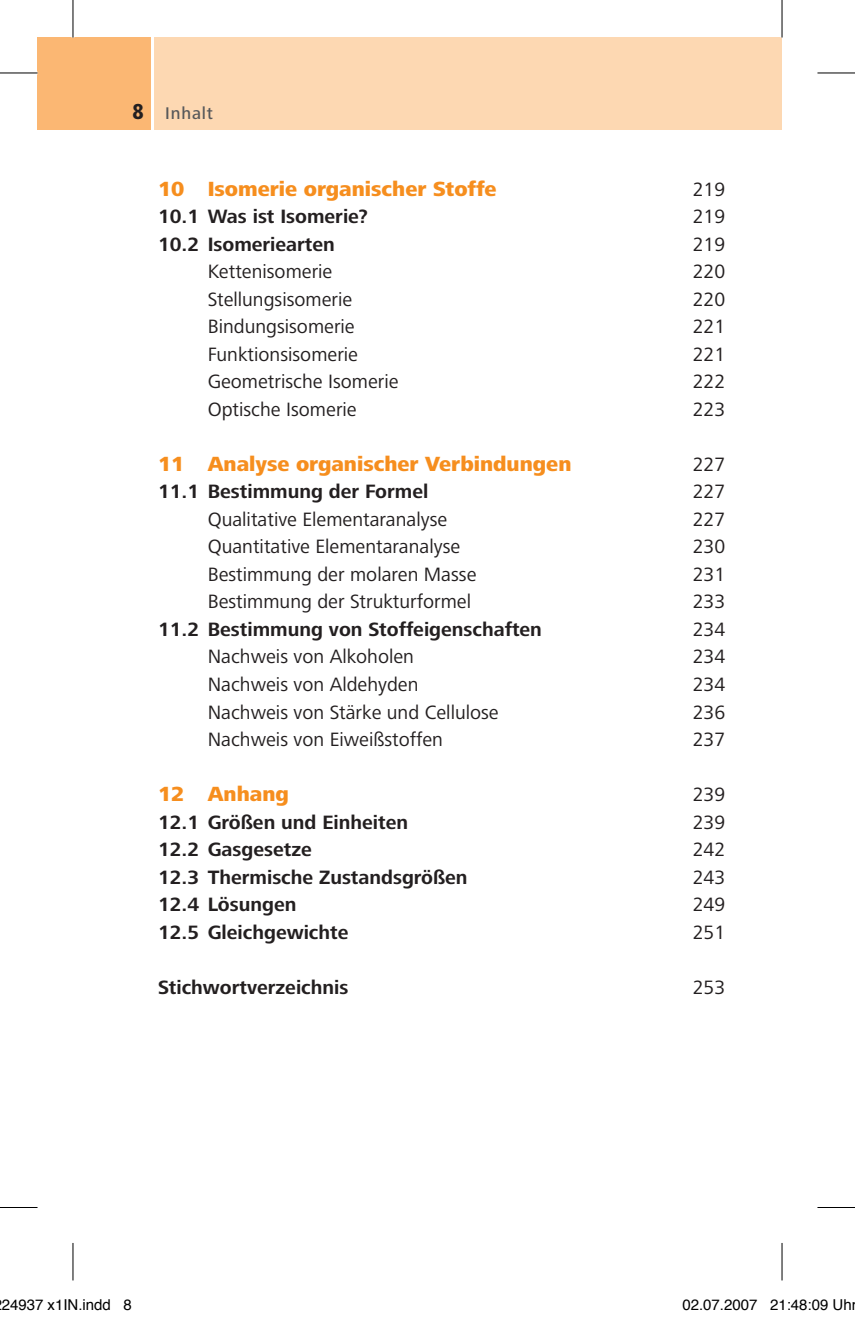
<style>
.page{position:relative;width:855px;height:1318px;background:#fff}
.page>*{position:absolute;margin:0;border:0;box-sizing:border-box;transform-origin:0 0}
._61_Inhalt_Ü1{font:21.25px "Frutiger Next CVLT Heavy";color:#f68e1e}
._63_Inhalt_Ü3{font:20px "Frutiger Next CVLT";color:#231f20}
._62_Inhalt_Ü2{font:700 20px "Frutiger Next CVLT";color:#231f20}
._62_Inhalt_Ü2-2{font:20px "Frutiger Next CVLT";color:#231f20}
._65_Anhang_Ü5{font:700 20px "Frutiger Next CVLT";color:#231f20}
._61_Inhalt_Ü1-2{font:20px "Frutiger Next CVLT";color:#231f20}
._65_Anhang_Ü5-2{font:20px "Frutiger Next CVLT";color:#231f20}
._91_1_Kolumnentext_l{font:17.5px "Frutiger Next CVLT Medium";letter-spacing:.05em;color:#57585a}
.t1{font:15px "Helvetica";color:#000}
</style>
<div class="page">
<div style="left:38px;top:38px;width:113px;height:92px;background:#fbb773"></div>
<div style="left:154px;top:38px;width:628px;height:92px;background:#fdd8b2"></div>
<hr style="left:0;top:73px;width:38px;height:1px;background:#000">
<hr style="left:817px;top:73px;width:38px;height:1px;background:#000">
<hr style="left:0;top:1206px;width:38px;height:1px;background:#000">
<hr style="left:817px;top:1206px;width:38px;height:1px;background:#000">
<hr style="left:73px;top:0;width:1px;height:38px;background:#000">
<hr style="left:73px;top:1242px;width:1px;height:38px;background:#000">
<hr style="left:781px;top:0;width:1px;height:38px;background:#000">
<hr style="left:781px;top:1242px;width:1px;height:38px;background:#000">
<p class="_91_1_Kolumnentext_l" style="left:165px;top:103px;width:49px">Inhalt</p>
<p class="_61_Inhalt_Ü1" style="left:158px;top:177px;width:340px">10 Isomerie organischer Stoffe</p>
<p class="_61_Inhalt_Ü1-2" style="left:692px;top:178px;width:34px">219</p>
<p class="_62_Inhalt_Ü2" style="left:158px;top:205px;width:211px">10.1 Was ist Isomerie?</p>
<p class="_62_Inhalt_Ü2-2" style="left:692px;top:205px;width:34px">219</p>
<p class="_62_Inhalt_Ü2" style="left:158px;top:233px;width:178px">10.2 Isomeriearten</p>
<p class="_62_Inhalt_Ü2-2" style="left:692px;top:233px;width:34px">219</p>
<p class="_63_Inhalt_Ü3" style="left:208px;top:260px;width:126px">Kettenisomerie</p>
<p class="_63_Inhalt_Ü3" style="left:692px;top:260px;width:34px">220</p>
<p class="_63_Inhalt_Ü3" style="left:208px;top:288px;width:146px">Stellungsisomerie</p>
<p class="_63_Inhalt_Ü3" style="left:692px;top:288px;width:34px">220</p>
<p class="_63_Inhalt_Ü3" style="left:208px;top:315px;width:149px">Bindungsisomerie</p>
<p class="_63_Inhalt_Ü3" style="left:692px;top:315px;width:34px">221</p>
<p class="_63_Inhalt_Ü3" style="left:208px;top:343px;width:152px">Funktionsisomerie</p>
<p class="_63_Inhalt_Ü3" style="left:692px;top:343px;width:34px">221</p>
<p class="_63_Inhalt_Ü3" style="left:208px;top:370px;width:192px">Geometrische Isomerie</p>
<p class="_63_Inhalt_Ü3" style="left:692px;top:370px;width:34px">222</p>
<p class="_63_Inhalt_Ü3" style="left:208px;top:398px;width:150px">Optische Isomerie</p>
<p class="_63_Inhalt_Ü3" style="left:692px;top:398px;width:34px">223</p>
<p class="_61_Inhalt_Ü1" style="left:158px;top:452px;width:415px">11 Analyse organischer Verbindungen</p>
<p class="_61_Inhalt_Ü1-2" style="left:692px;top:453px;width:34px">227</p>
<p class="_62_Inhalt_Ü2" style="left:158px;top:480px;width:272px">11.1 Bestimmung der Formel</p>
<p class="_62_Inhalt_Ü2-2" style="left:692px;top:480px;width:34px">227</p>
<p class="_63_Inhalt_Ü3" style="left:208px;top:508px;width:241px">Qualitative Elementaranalyse</p>
<p class="_63_Inhalt_Ü3" style="left:692px;top:508px;width:34px">227</p>
<p class="_63_Inhalt_Ü3" style="left:208px;top:535px;width:254px">Quantitative Elementaranalyse</p>
<p class="_63_Inhalt_Ü3" style="left:692px;top:535px;width:34px">230</p>
<p class="_63_Inhalt_Ü3" style="left:208px;top:563px;width:270px">Bestimmung der molaren Masse</p>
<p class="_63_Inhalt_Ü3" style="left:692px;top:563px;width:34px">231</p>
<p class="_63_Inhalt_Ü3" style="left:208px;top:590px;width:265px">Bestimmung der Strukturformel</p>
<p class="_63_Inhalt_Ü3" style="left:692px;top:590px;width:34px">233</p>
<p class="_62_Inhalt_Ü2" style="left:158px;top:618px;width:385px">11.2 Bestimmung von Stoffeigenschaften</p>
<p class="_62_Inhalt_Ü2-2" style="left:692px;top:618px;width:34px">234</p>
<p class="_63_Inhalt_Ü3" style="left:208px;top:645px;width:208px">Nachweis von Alkoholen</p>
<p class="_63_Inhalt_Ü3" style="left:692px;top:645px;width:34px">234</p>
<p class="_63_Inhalt_Ü3" style="left:208px;top:673px;width:212px">Nachweis von Aldehyden</p>
<p class="_63_Inhalt_Ü3" style="left:692px;top:673px;width:34px">234</p>
<p class="_63_Inhalt_Ü3" style="left:208px;top:700px;width:292px">Nachweis von Stärke und Cellulose</p>
<p class="_63_Inhalt_Ü3" style="left:692px;top:700px;width:34px">236</p>
<p class="_63_Inhalt_Ü3" style="left:208px;top:728px;width:237px">Nachweis von Eiweißstoffen</p>
<p class="_63_Inhalt_Ü3" style="left:692px;top:728px;width:34px">237</p>
<p class="_61_Inhalt_Ü1" style="left:158px;top:782px;width:132px">12 Anhang</p>
<p class="_61_Inhalt_Ü1-2" style="left:692px;top:783px;width:34px">239</p>
<p class="_62_Inhalt_Ü2" style="left:158px;top:810px;width:252px">12.1 Größen und Einheiten</p>
<p class="_62_Inhalt_Ü2-2" style="left:692px;top:810px;width:34px">239</p>
<p class="_62_Inhalt_Ü2" style="left:158px;top:838px;width:155px">12.2 Gasgesetze</p>
<p class="_62_Inhalt_Ü2-2" style="left:692px;top:838px;width:34px">242</p>
<p class="_62_Inhalt_Ü2" style="left:158px;top:865px;width:311px">12.3 Thermische Zustandsgrößen</p>
<p class="_62_Inhalt_Ü2-2" style="left:692px;top:865px;width:34px">243</p>
<p class="_62_Inhalt_Ü2" style="left:158px;top:893px;width:140px">12.4 Lösungen</p>
<p class="_62_Inhalt_Ü2-2" style="left:692px;top:893px;width:34px">249</p>
<p class="_62_Inhalt_Ü2" style="left:158px;top:920px;width:192px">12.5 Gleichgewichte</p>
<p class="_62_Inhalt_Ü2-2" style="left:692px;top:920px;width:34px">251</p>
<p class="_65_Anhang_Ü5" style="left:158px;top:975px;width:192px">Stichwortverzeichnis</p>
<p class="_65_Anhang_Ü5-2" style="left:692px;top:975px;width:34px">253</p>
<p class="t1" style="left:2px;top:1292px;width:132px">24937 x1IN.indd 8</p>
<p class="t1" style="left:682px;top:1292px;width:176px">02.07.2007 21:48:09 Uhr</p>
</div>
